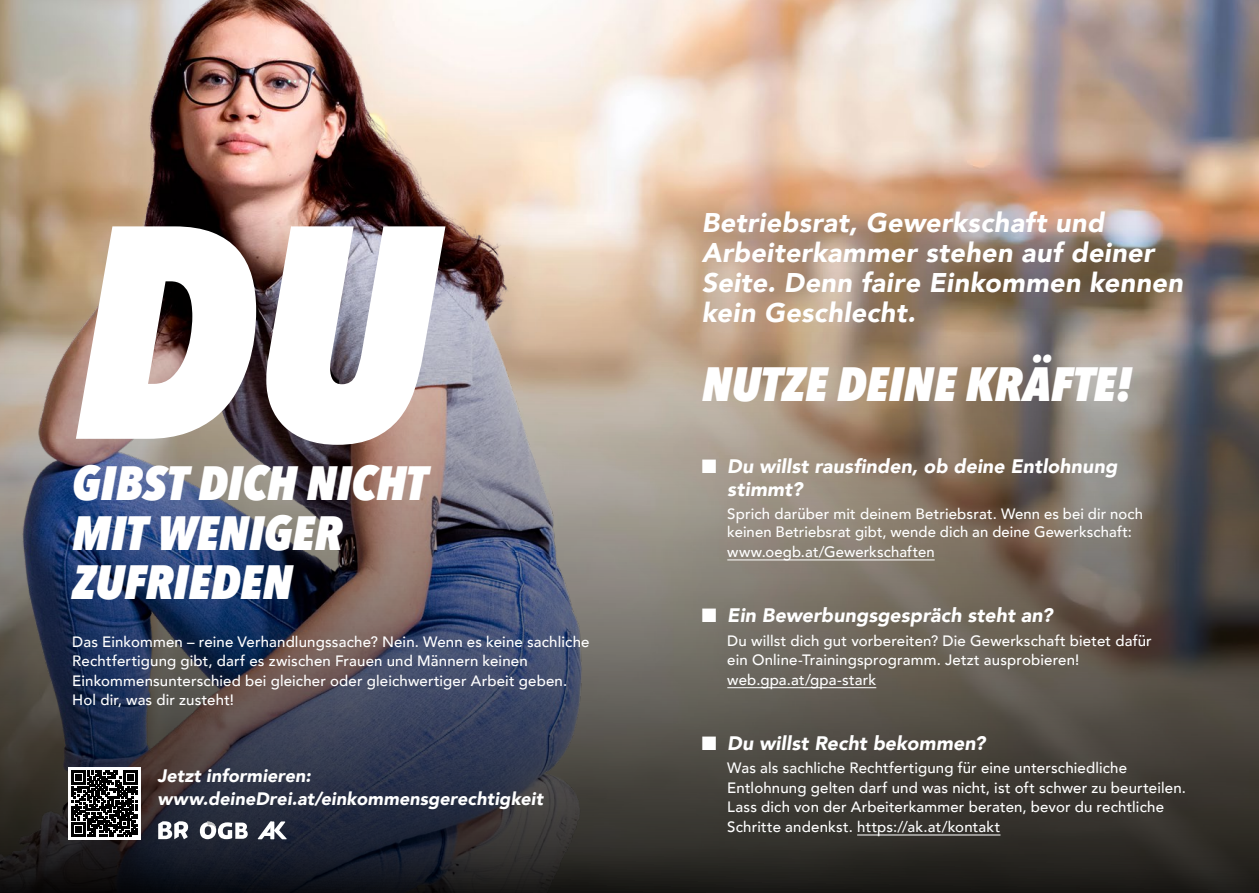
<style>
.page{position:relative;width:1259px;height:893px;background:#fff}
.page>*{position:absolute;margin:0;border:0;box-sizing:border-box;transform-origin:0 0}
.t1{font:italic 800 300px "Avenir Next Condensed";color:#fff}
.t2{font:italic 800 48px/49.5px "Avenir Next Condensed";letter-spacing:-.005em;color:#fff}
.t3{font:italic 900 27px/30px "Avenir";letter-spacing:.015em;color:#fff}
.t4{font:italic 900 19.5px/22.5px "Avenir";letter-spacing:.005em;color:#fff}
.t5{font:italic 900 18px/22.5px "Avenir";letter-spacing:.005em;color:#fff}
.t6{font:500 15px/19.5px "Avenir";letter-spacing:.01em;color:#fff}
</style>
<div class="page">
<img style="left:680px;top:0;width:579px;height:104px">
<img style="left:0;top:0;width:680px;height:104px">
<img style="left:0;top:104px;width:1259px;height:789px">
<hr style="left:727px;top:560px;width:207px;height:1px;background:#fff">
<hr style="left:727px;top:687px;width:149px;height:1px;background:#fff">
<hr style="left:857px;top:835px;width:143px;height:1px;background:#fff">
<svg style="left:158px;top:821px;width:30px;height:18px"></svg>
<svg style="left:258px;top:821px;width:29px;height:18px"></svg>
<svg style="left:200px;top:821px;width:48px;height:18px"></svg>
<div style="left:68px;top:767px;width:72px;height:72px;background:linear-gradient(to right,#fff,#fff)"></div>
<svg style="left:71px;top:770px;width:66px;height:66px"></svg>
<h1 class="t1" style="left:72px;top:145px;width:361px">DU</h1>
<h2 class="t2" style="left:72px;top:458px;width:357px">GIBST DICH NICHT<br>MIT WENIGER<br>ZUFRIEDEN</h2>
<p class="t6" style="left:72px;top:631px;width:519px">Das Einkommen – reine Verhandlungssache? Nein. Wenn es keine sachliche Rechtfertigung gibt, darf es zwischen Frauen und Männern keinen Einkommensunterschied bei gleicher oder gleichwertiger Arbeit geben.<br>Hol dir, was dir zusteht!</p>
<p class="t5" style="left:157px;top:765px;width:387px">Jetzt informieren: www.deineDrei.at/einkommensgerechtigkeit</p>
<h3 class="t3" style="left:702px;top:207px;width:483px">Betriebsrat, Gewerkschaft und<br>Arbeiterkammer stehen auf deiner<br>Seite. Denn faire Einkommen kennen kein Geschlecht.</h3>
<h2 class="t2" style="left:702px;top:359px;width:431px">NUTZE DEINE KRÄFTE!</h2>
<h3 class="t4" style="left:727px;top:455px;width:391px;text-indent:-26px">■ Du willst rausfinden, ob deine Entlohnung stimmt?</h3>
<p class="t6" style="left:727px;top:504px;width:417px;line-height:18px">Sprich darüber mit deinem Betriebsrat. Wenn es bei dir noch keinen Betriebsrat gibt, wende dich an deine Gewerkschaft:</p>
<p class="t6" style="left:727px;top:541px;width:209px">www.oegb.at/Gewerkschaften</p>
<h3 class="t4" style="left:702px;top:604px;width:352px">■ Ein Bewerbungsgespräch steht an?</h3>
<p class="t6" style="left:727px;top:630px;width:426px">Du willst dich gut vorbereiten? Die Gewerkschaft bietet dafür ein Online-Trainingsprogramm. Jetzt ausprobieren! web.gpa.at/gpa-stark</p>
<h3 class="t4" style="left:702px;top:731px;width:285px">■ Du willst Recht bekommen?</h3>
<p class="t6" style="left:727px;top:758px;width:460px">Was als sachliche Rechtfertigung für eine unterschiedliche Entlohnung gelten darf und was nicht, ist oft schwer zu beurteilen.<br>Lass dich von der Arbeiterkammer beraten, bevor du rechtliche Schritte andenkst. https://ak.at/kontakt</p>
</div>
